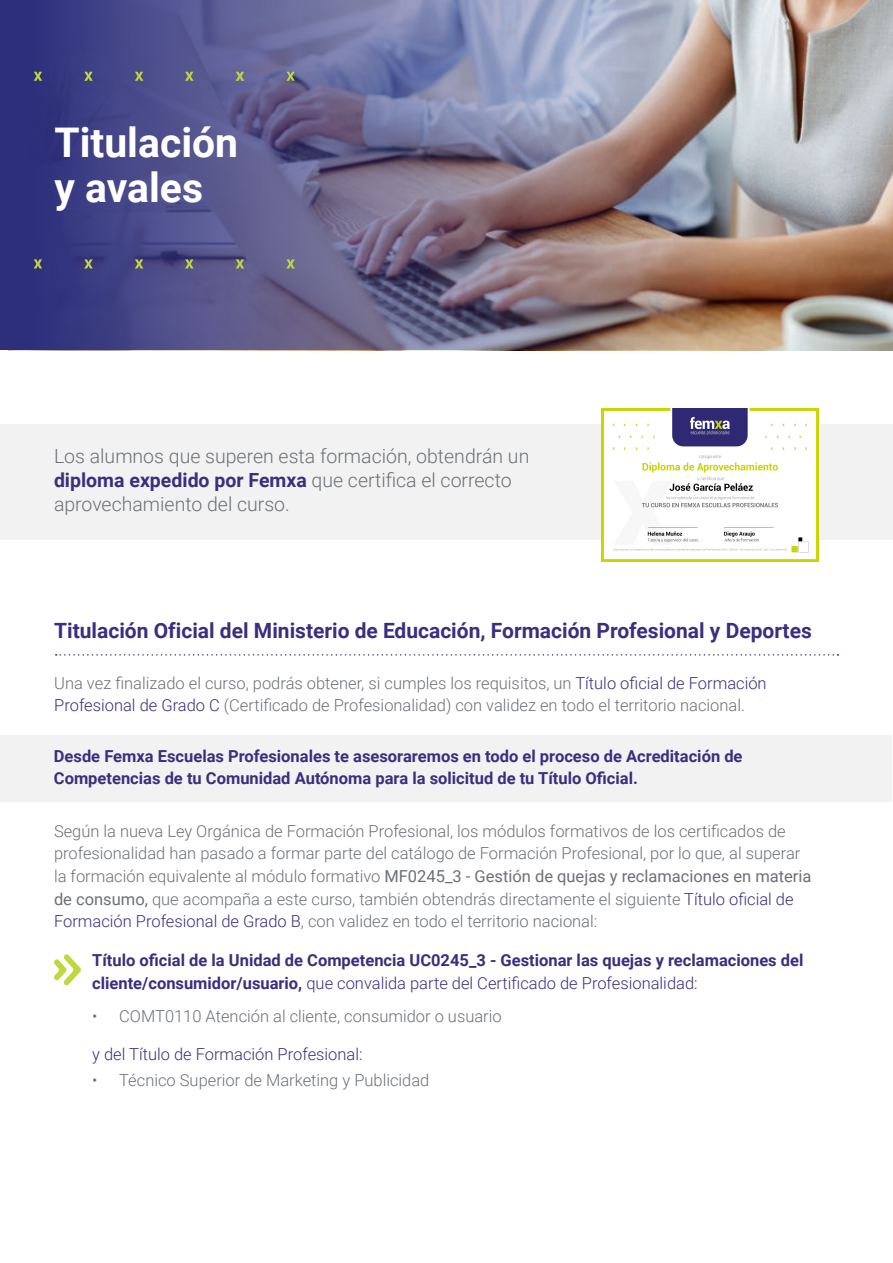
<style>
.page{position:relative;width:893px;height:1263px;background:#fff}
.page>*{position:absolute;margin:0;border:0;box-sizing:border-box;transform-origin:0 0}
.t1{font:700 40.95px/44.4px "Roboto";color:#fff}
.t2{font:700 21px "Roboto";color:#3b2e7e}
.t3{font:300 19.5px/24px "Roboto";color:#6c7075}
.t4{font:300 16.5px/22.5px "Roboto";color:#6c7075}
.t5{font:700 16.5px/22.5px "Roboto";color:#3b2e7e}
.t6{font:300 16.5px "Roboto";color:#3b2e7e}
.s1{font-weight:700;color:#3b2e7e}
.s2{color:#3b2e7e}
.s3{font-weight:400}
.s4{font-weight:300}
</style>
<div class="page">
<img style="left:816px;top:0;width:77px;height:350px">
<img style="left:0;top:0;width:816px;height:350px">
<svg style="left:34px;top:259px;width:8px;height:9px"></svg>
<svg style="left:84px;top:259px;width:9px;height:9px"></svg>
<svg style="left:135px;top:259px;width:8px;height:9px"></svg>
<svg style="left:185px;top:259px;width:9px;height:9px"></svg>
<svg style="left:236px;top:259px;width:8px;height:9px"></svg>
<svg style="left:286px;top:259px;width:9px;height:9px"></svg>
<svg style="left:34px;top:72px;width:8px;height:9px"></svg>
<svg style="left:84px;top:72px;width:9px;height:9px"></svg>
<svg style="left:135px;top:72px;width:8px;height:9px"></svg>
<svg style="left:185px;top:72px;width:9px;height:9px"></svg>
<svg style="left:236px;top:72px;width:8px;height:9px"></svg>
<svg style="left:286px;top:72px;width:9px;height:9px"></svg>
<svg style="left:54px;top:954px;width:27px;height:31px"></svg>
<svg style="left:56px;top:654px;width:782px;height:2px"></svg>
<div style="left:0;top:424px;width:893px;height:116px;background:#f2f2f2"></div>
<img style="left:602px;top:409px;width:216px;height:153px">
<div style="left:0;top:735px;width:892px;height:67px;background:#f2f2f2"></div>
<h1 class="t1" style="left:54px;top:119px;width:185px">Titulación y avales</h1>
<p class="t3" style="left:54px;top:444px;width:477px">Los alumnos que superen esta formación, obtendrán un <span class="s1">diploma expedido por Femxa</span> que certifica el correcto aprovechamiento del curso.</p>
<p class="t2" style="left:54px;top:615px;width:759px">Titulación Oficial del Ministerio de Educación, Formación Profesional y Deportes</p>
<p class="t4" style="left:54px;top:671px;width:714px">Una vez finalizado el curso, podrás obtener, si cumples los requisitos, un <span class="s2">Título oficial de Formación<br>Profesional de Grado C</span> (Certificado de Profesionalidad) con validez en todo el territorio nacional.</p>
<p class="t5" style="left:54px;top:744px;width:690px">Desde Femxa Escuelas Profesionales te asesoraremos en todo el proceso de Acreditación de<br>Competencias de tu Comunidad Autónoma para la solicitud de tu Título Oficial.</p>
<p class="t4" style="left:54px;top:819px;width:759px">Según la nueva Ley Orgánica de Formación Profesional, los módulos formativos de los certificados de profesionalidad han pasado a formar parte del catálogo de Formación Profesional, por lo que, al superar la formación equivalente al módulo formativo <span class="s3">MF0245_3 - Gestión de quejas y reclamaciones en materia de consumo,</span> que acompaña a este curso, también obtendrás directamente el siguiente <span class="s2">Título oficial de Formación Profesional de Grado B</span>, con validez en todo el territorio nacional:</p>
<p class="t5" style="left:92px;top:948px;width:713px">Título oficial de la Unidad de Competencia UC0245_3 - Gestionar las quejas y reclamaciones del cliente/consumidor/usuario, <span class="s4">que convalida parte del Certificado de Profesionalidad:</span></p>
<p class="t4" style="left:92px;top:1006px;width:411px">• COMT0110 Atención al cliente, consumidor o usuario</p>
<p class="t6" style="left:92px;top:1042px;width:272px">y del Título de Formación Profesional:</p>
<p class="t4" style="left:92px;top:1071px;width:339px">• Técnico Superior de Marketing y Publicidad</p>
</div>
